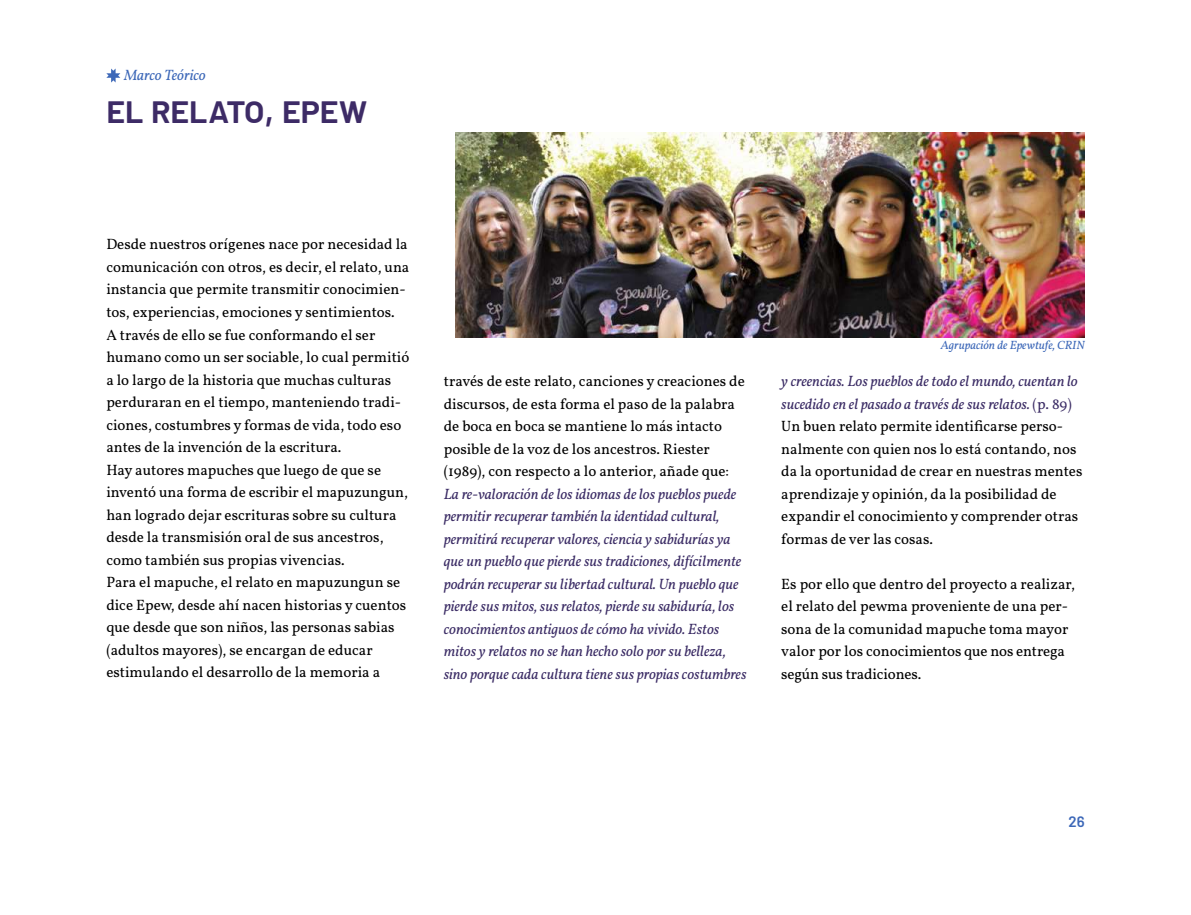
<style>
.page{position:relative;width:1191px;height:915px;background:#fff}
.page>*{position:absolute;margin:0;border:0;box-sizing:border-box;transform-origin:0 0}
.t1{font:600 37.5px "Barlow";color:#3d2b66}
.t2{font:15px/22.5px "Vollkorn";color:#000}
.t3{font:italic 15px/22.5px "Vollkorn";color:#3b2c65}
.t4{font:italic 15px "Vollkorn";color:#3d68b8}
.t5{font:600 15px "Barlow";color:#3d68b8}
.t6{font:italic 12px "Vollkorn";color:#3d68b8}
.s1{font-style:italic;color:#3b2c65}
.s2{color:#3b2c65}
</style>
<div class="page">
<img style="left:455px;top:132px;width:629px;height:206px">
<svg style="left:106px;top:68px;width:14px;height:14px"></svg>
<p class="t4" style="left:124px;top:64px;width:83px">Marco Teórico</p>
<h1 class="t1" style="left:106px;top:82px;width:263px">EL RELATO, EPEW</h1>
<p class="t2" style="left:106px;top:232px;width:305px">Desde nuestros orígenes nace por necesidad la comunicación con otros, es decir, el relato, una instancia que permite transmitir conocimien&shy;tos, experiencias, emociones y sentimientos.<br>A través de ello se fue conformando el ser humano como un ser sociable, lo cual permitió a lo largo de la historia que muchas culturas perduraran en el tiempo, manteniendo tradi&shy;ciones, costumbres y formas de vida, todo eso antes de la invención de la escritura.<br>Hay autores mapuches que luego de que se inventó una forma de escribir el mapuzungun, han logrado dejar escrituras sobre su cultura desde la transmisión oral de sus ancestros, como también sus propias vivencias.<br>Para el mapuche, el relato en mapuzungun se dice Epew, desde ahí nacen historias y cuentos que desde que son niños, las personas sabias (adultos mayores), se encargan de educar estimulando el desarrollo de la memoria a</p>
<p class="t2" style="left:444px;top:369px;width:303px">través de este relato, canciones y creaciones de discursos, de esta forma el paso de la palabra de boca en boca se mantiene lo más intacto posible de la voz de los ancestros. Riester (1989), con respecto a lo anterior, añade que:</p>
<p class="t3" style="left:444px;top:481px;width:304px">La re-valoración de los idiomas de los pueblos puede permitir recuperar también la identidad cultural, permitirá recuperar valores, ciencia y sabidurías ya que un pueblo que pierde sus tradiciones, difícilmente podrán recuperar su libertad cultural. Un pueblo que pierde sus mitos, sus relatos, pierde su sabiduría, los conocimientos antiguos de cómo ha vivido. Estos mitos y relatos no se han hecho solo por su belleza, sino porque cada cultura tiene sus propias costumbres</p>
<p class="t6" style="left:940px;top:336px;width:145px">Agrupación de Epewtufe, CRIN</p>
<p class="t2" style="left:781px;top:369px;width:303px"><span class="s1">y creencias. Los pueblos de todo el mundo, cuentan lo sucedido en el pasado a través de sus relatos.</span> <span class="s2">(p. 89)<br></span>Un buen relato permite identificarse perso&shy;nalmente con quien nos lo está contando, nos da la oportunidad de crear en nuestras mentes aprendizaje y opinión, da la posibilidad de expandir el conocimiento y comprender otras formas de ver las cosas.</p>
<p class="t2" style="left:781px;top:571px;width:295px">Es por ello que dentro del proyecto a realizar, el relato del pewma proveniente de una per&shy;sona de la comunidad mapuche toma mayor valor por los conocimientos que nos entrega según sus tradiciones.</p>
<p class="t5" style="left:1068px;top:810px;width:18px">26</p>
</div>
